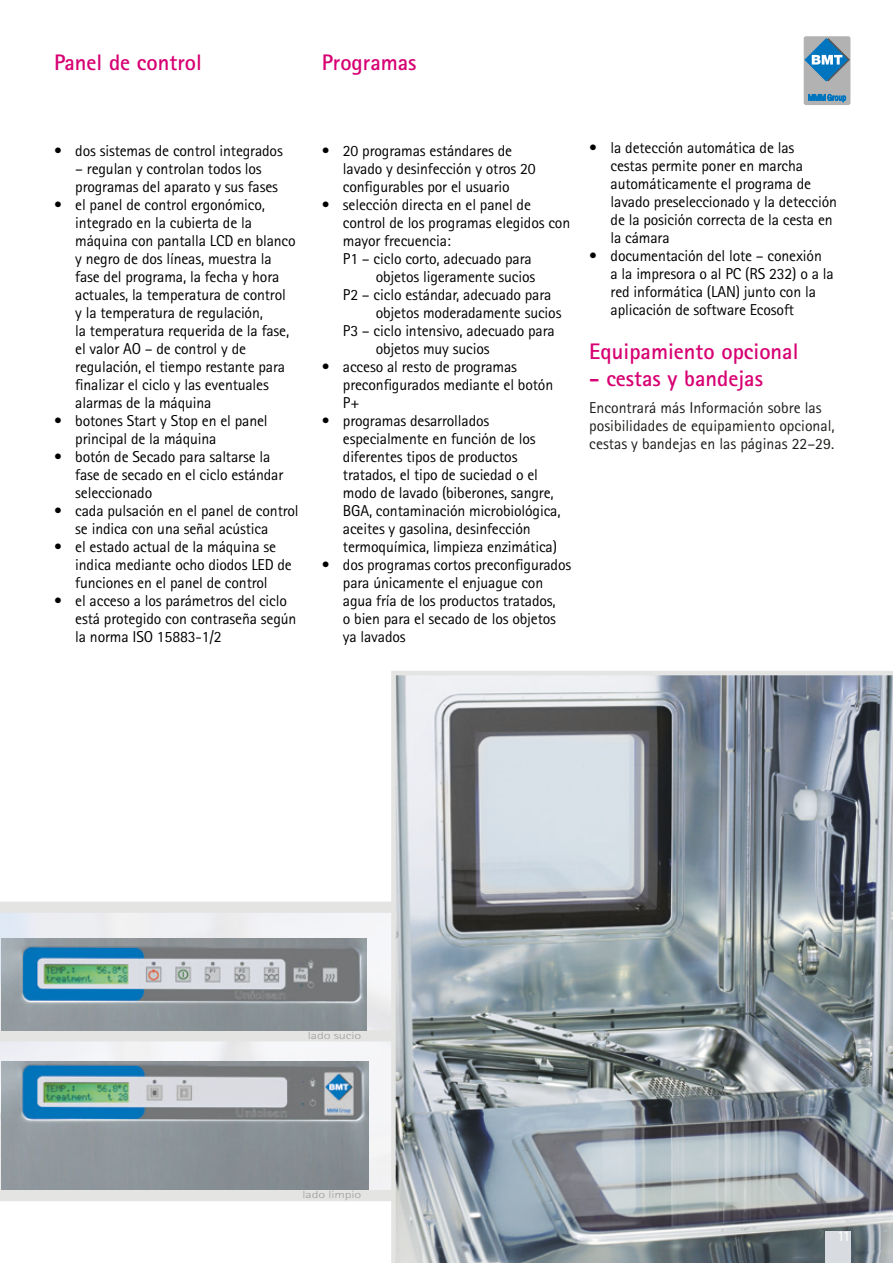
<style>
.page{position:relative;width:893px;height:1263px;background:#fff}
.page>*{position:absolute;margin:0;border:0;box-sizing:border-box;transform-origin:0 0}
.podnadpis_ruzovy{font:700 22.5px "Rotis Sans Serif Std";color:#d70072}
.odrazka{font:15.75px/18px "Rotis Sans Serif Std";letter-spacing:-.01em;color:#000}
.bezny_text{font:15.75px/18px "Rotis Sans Serif Std";color:#1d1d1b}
.Normální{font:15px "Rotis Sans Serif Std";color:#fff}
.odrazka-2{font:300 10.5px "Rotis Sans Serif Std";letter-spacing:-.01em;color:#9d9d9d;scale:1.35 1}
</style>
<div class="page">
<div style="left:804px;top:36px;width:46px;height:69px;background:#b2b2b2;border-radius:2px"></div>
<svg style="left:808px;top:94px;width:38px;height:8px"></svg>
<svg style="left:805px;top:38px;width:45px;height:43px"></svg>
<div style="left:1px;top:1191px;width:892px;height:9px;background:#e4e4e3"></div>
<div style="left:0;top:1190px;width:893px;height:11px;border:2px solid #e4e4e3"></div>
<div style="left:1px;top:1031px;width:892px;height:10px;background:#e4e4e3"></div>
<div style="left:0;top:1030px;width:893px;height:11px;border:2px solid #e4e4e3"></div>
<div style="left:1px;top:902px;width:892px;height:10px;background:#e4e4e3"></div>
<div style="left:0;top:901px;width:893px;height:12px;border:2px solid #e4e4e3"></div>
<svg style="left:391px;top:671px;width:502px;height:592px;background:#959da4"></svg>
<img style="left:1px;top:938px;width:366px;height:92px">
<img style="left:1px;top:1062px;width:367px;height:128px">
<div style="left:825px;top:1231px;width:25px;height:32px;background:#d8dce0"></div>
<p class="podnadpis_ruzovy" style="left:54px;top:48px;width:149px">Panel de control</p>
<p class="podnadpis_ruzovy" style="left:322px;top:48px;width:96px">Programas</p>
<p class="odrazka" style="left:54px;top:141px;width:230px">• dos sistemas de control integrados</p>
<p class="odrazka" style="left:75px;top:159px;width:204px">– regulan y controlan todos los programas del aparato y sus fases</p>
<p class="odrazka" style="left:75px;top:195px;width:222px;text-indent:-21px">• el panel de control ergonómico, integrado en la cubierta de la máquina con pantalla LCD en blanco y negro de dos líneas, muestra la fase del programa, la fecha y hora actuales, la temperatura de control y la temperatura de regulación,<br>la temperatura requerida de la fase, el valor AO – de control y de regulación, el tiempo restante para finalizar el ciclo y las eventuales alarmas de la máquina</p>
<p class="odrazka" style="left:75px;top:411px;width:194px;text-indent:-21px">• botones Start y Stop en el panel principal de la máquina</p>
<p class="odrazka" style="left:75px;top:447px;width:210px;text-indent:-21px">• botón de Secado para saltarse la fase de secado en el ciclo estándar seleccionado</p>
<p class="odrazka" style="left:54px;top:501px;width:246px;text-align:center">• cada pulsación en el panel de control se indica con una señal acústica</p>
<p class="odrazka" style="left:75px;top:537px;width:218px;text-indent:-21px">• el estado actual de la máquina se indica mediante ocho diodos LED de funciones en el panel de control</p>
<p class="odrazka" style="left:75px;top:591px;width:223px;text-indent:-21px">• el acceso a los parámetros del ciclo está protegido con contraseña según la norma ISO 15883-1/2</p>
<p class="odrazka" style="left:343px;top:141px;width:194px;text-indent:-21px">• 20 programas estándares de lavado y desinfección y otros 20 configurables por el usuario</p>
<p class="odrazka" style="left:322px;top:195px;width:211px">• selección directa en el panel de</p>
<p class="odrazka" style="left:343px;top:213px;width:229px">control de los programas elegidos con</p>
<p class="odrazka" style="left:343px;top:231px;width:110px">mayor frecuencia:</p>
<p class="odrazka" style="left:343px;top:249px;width:190px">P1 – ciclo corto, adecuado para</p>
<p class="odrazka" style="left:376px;top:267px;width:161px">objetos ligeramente sucios</p>
<p class="odrazka" style="left:343px;top:285px;width:210px">P2 – ciclo estándar, adecuado para</p>
<p class="odrazka" style="left:376px;top:303px;width:187px">objetos moderadamente sucios</p>
<p class="odrazka" style="left:343px;top:321px;width:213px">P3 – ciclo intensivo, adecuado para</p>
<p class="odrazka" style="left:376px;top:339px;width:115px">objetos muy sucios</p>
<p class="odrazka" style="left:343px;top:357px;width:212px;text-indent:-21px">• acceso al resto de programas preconfigurados mediante el botón<br>P+</p>
<p class="odrazka" style="left:343px;top:411px;width:219px;text-indent:-21px">• programas desarrollados especialmente en función de los diferentes tipos de productos tratados, el tipo de suciedad o el modo de lavado (biberones, sangre, BGA, contaminación microbiológica, aceites y gasolina, desinfección termoquímica, limpieza enzimática)</p>
<p class="odrazka" style="left:343px;top:555px;width:230px;text-indent:-21px">• dos programas cortos preconfigurados para únicamente el enjuague con agua fría de los productos tratados,<br>o bien para el secado de los objetos ya lavados</p>
<p class="odrazka" style="left:611px;top:139px;width:228px;text-indent:-21px">• la detección automática de las<br>cestas permite poner en marcha automáticamente el programa de lavado preseleccionado y la detección de la posición correcta de la cesta en la cámara</p>
<p class="odrazka" style="left:611px;top:247px;width:225px;text-indent:-21px">• documentación del lote – conexión<br>a la impresora o al PC (RS 232) o a la red informática (LAN) junto con la aplicación de software Ecosoft</p>
<p class="podnadpis_ruzovy" style="left:589px;top:337px;width:211px">Equipamiento opcional</p>
<p class="podnadpis_ruzovy" style="left:589px;top:364px;width:175px">- cestas y bandejas</p>
<p class="bezny_text" style="left:589px;top:398px;width:247px">Encontrará más Información sobre las posibilidades de equipamiento opcional, cestas y bandejas en las páginas 22–29.</p>
<p class="odrazka-2" style="left:308px;top:1029px;width:41px">lado sucio</p>
<p class="odrazka-2" style="left:303px;top:1189px;width:45px">lado limpio</p>
<p class="Normální" style="left:837px;top:1227px;width:15px">11</p>
</div>
